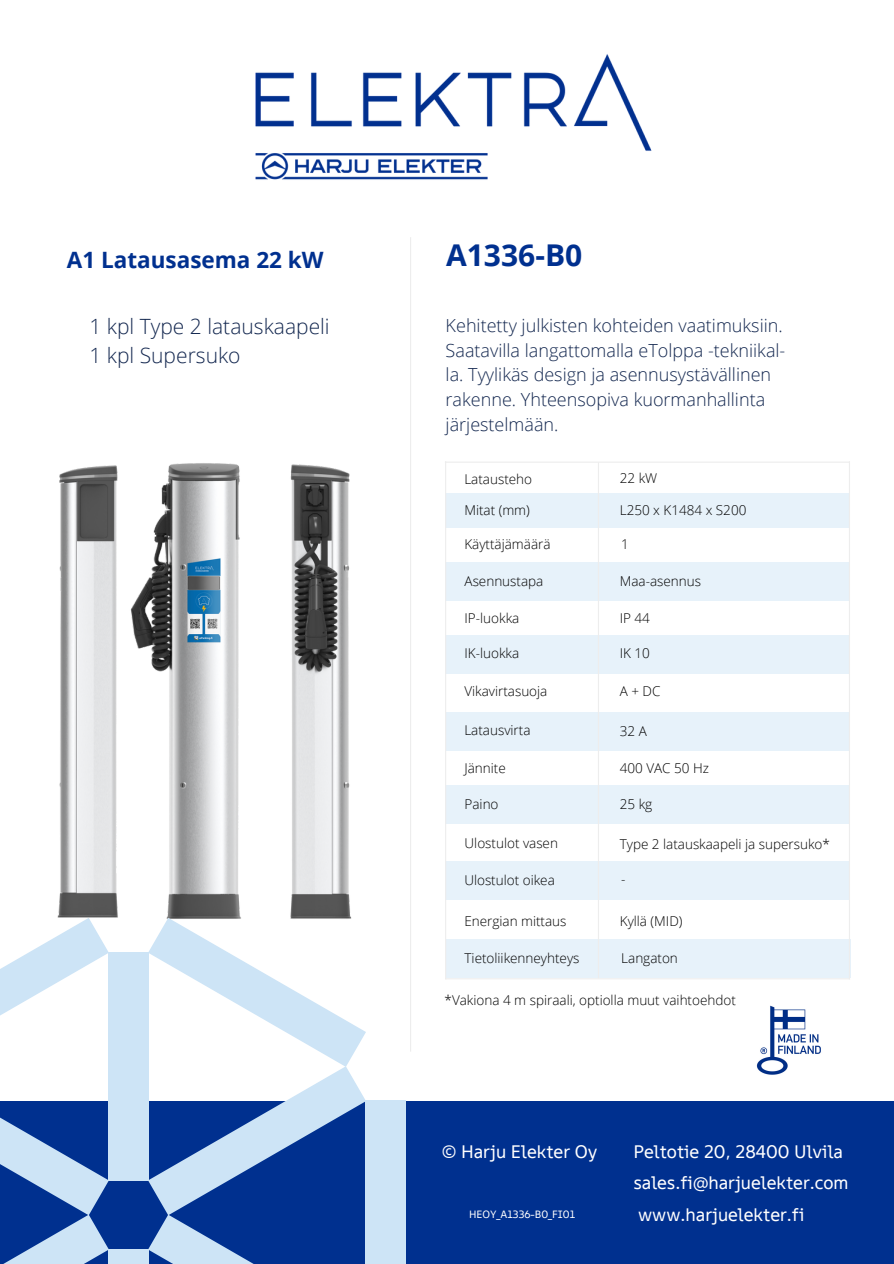
<style>
.page{position:relative;width:894px;height:1264px;background:#fff}
.page>*{position:absolute;margin:0;border:0;box-sizing:border-box;transform-origin:0 0}
.t1{font:700 30px "Open Sans";color:#00308f}
.t2{font:700 22.5px "Open Sans";color:#00308f}
.t3{font:300 21px "Open Sans";color:#142850}
.t4{font:300 18px/24.8px "Open Sans";color:#142850}
.t5{font:18px "TT Fellows";color:#fff}
.t6{font:300 13.5px "Open Sans";color:#000}
.t7{font:10.5px "TT Fellows";color:#fff}
</style>
<div class="page">
<hr style="left:410px;top:237px;width:1px;height:814px;background:#ededed">
<div style="left:445px;top:494px;width:404px;height:34px;background:#e7f2fa"></div>
<div style="left:445px;top:562px;width:404px;height:39px;background:#e7f2fa"></div>
<div style="left:444px;top:634px;width:405px;height:39px;background:#e7f2fa"></div>
<div style="left:444px;top:785px;width:405px;height:39px;background:#e7f2fa"></div>
<div style="left:445px;top:861px;width:403px;height:39px;background:#e7f2fa"></div>
<div style="left:446px;top:939px;width:404px;height:39px;background:#e7f2fa"></div>
<div style="left:445px;top:711px;width:404px;height:39px;background:#e7f2fa"></div>
<hr style="left:445px;top:461px;width:1px;height:518px;background:#ededed">
<hr style="left:597px;top:462px;width:2px;height:516px;background:#ededed">
<hr style="left:445px;top:978px;width:404px;height:1px;background:#ededed">
<hr style="left:445px;top:461px;width:404px;height:2px;background:#ededed">
<hr style="left:848px;top:461px;width:1px;height:518px;background:#ededed">
<img style="left:57px;top:465px;width:59px;height:453px">
<img style="left:292px;top:464px;width:59px;height:453px">
<img style="left:756px;top:1005px;width:65px;height:70px">
<img style="left:116px;top:463px;width:176px;height:455px">
<div style="left:0;top:1101px;width:893px;height:162px;background:#00308f"></div>
<svg style="left:5px;top:1215px;width:104px;height:48px"></svg>
<svg style="left:0;top:1117px;width:109px;height:98px"></svg>
<div style="left:108px;top:952px;width:41px;height:228px;background:#cde4f6"></div>
<svg style="left:0;top:917px;width:109px;height:99px"></svg>
<div style="left:108px;top:1249px;width:41px;height:14px;background:#cde4f6"></div>
<svg style="left:148px;top:1215px;width:104px;height:48px"></svg>
<div style="left:365px;top:1100px;width:40px;height:163px;background:#cde4f6"></div>
<svg style="left:148px;top:917px;width:218px;height:298px"></svg>
<img style="left:255px;top:54px;width:397px;height:126px">
<p class="t2" style="left:67px;top:244px;width:258px">A1 Latausasema 22 kW</p>
<p class="t1" style="left:446px;top:234px;width:138px">A1336-B0</p>
<p class="t3" style="left:89px;top:311px;width:242px">1 kpl Type 2 latauskaapeli</p>
<p class="t3" style="left:89px;top:340px;width:152px">1 kpl Supersuko</p>
<p class="t4" style="left:445px;top:312px;width:338px">Kehitetty julkisten kohteiden vaatimuksiin.</p>
<p class="t4" style="left:445px;top:337px;width:341px">Saatavilla langattomalla eTolppa -tekniikal&shy;la. Tyylikäs design ja asennusystävällinen rakenne. Yhteensopiva kuormanhallinta järjestelmään.</p>
<p class="t6" style="left:464px;top:470px;width:69px">Latausteho</p>
<p class="t6" style="left:464px;top:500px;width:67px">Mitat (mm)</p>
<p class="t6" style="left:464px;top:534px;width:88px">Käyttäjämäärä</p>
<p class="t6" style="left:464px;top:571px;width:80px">Asennustapa</p>
<p class="t6" style="left:464px;top:608px;width:56px">IP-luokka</p>
<p class="t6" style="left:619px;top:468px;width:39px">22 kW</p>
<p class="t6" style="left:619px;top:500px;width:128px">L250 x K1484 x S200</p>
<p class="t6" style="left:621px;top:534px;width:9px">1</p>
<p class="t6" style="left:619px;top:571px;width:83px">Maa-asennus</p>
<p class="t6" style="left:619px;top:608px;width:32px">IP 44</p>
<p class="t6" style="left:464px;top:644px;width:56px">IK-luokka</p>
<p class="t6" style="left:619px;top:644px;width:32px">IK 10</p>
<p class="t6" style="left:464px;top:682px;width:85px">Vikavirtasuoja</p>
<p class="t6" style="left:464px;top:720px;width:68px">Latausvirta</p>
<p class="t6" style="left:619px;top:682px;width:42px">A + DC</p>
<p class="t6" style="left:619px;top:721px;width:29px">32 A</p>
<p class="t6" style="left:464px;top:759px;width:43px">Jännite</p>
<p class="t6" style="left:619px;top:759px;width:91px">400 VAC 50 Hz</p>
<p class="t6" style="left:464px;top:794px;width:35px">Paino</p>
<p class="t6" style="left:464px;top:833px;width:95px">Ulostulot vasen</p>
<p class="t6" style="left:464px;top:870px;width:92px">Ulostulot oikea</p>
<p class="t6" style="left:464px;top:911px;width:104px">Energian mittaus</p>
<p class="t6" style="left:619px;top:794px;width:34px">25 kg</p>
<p class="t6" style="left:619px;top:834px;width:212px">Type 2 latauskaapeli ja supersuko*</p>
<p class="t6" style="left:619px;top:911px;width:64px">Kyllä (MID)</p>
<p class="t6" style="left:464px;top:948px;width:116px">Tietoliikenneyhteys</p>
<p class="t6" style="left:621px;top:948px;width:58px">Langaton</p>
<p class="t6" style="left:444px;top:990px;width:293px">*Vakiona 4 m spiraali, optiolla muut vaihtoehdot</p>
<p class="t5" style="left:442px;top:1139px;width:157px">© Harju Elekter Oy</p>
<p class="t7" style="left:469px;top:1208px;width:108px">HEOY_A1336-B0_FI01</p>
<p class="t5" style="left:633px;top:1139px;width:211px">Peltotie 20, 28400 Ulvila</p>
<p class="t5" style="left:633px;top:1171px;width:216px">sales.fi@harjuelekter.com</p>
<p class="t5" style="left:638px;top:1203px;width:168px">www.harjuelekter.fi</p>
</div>
